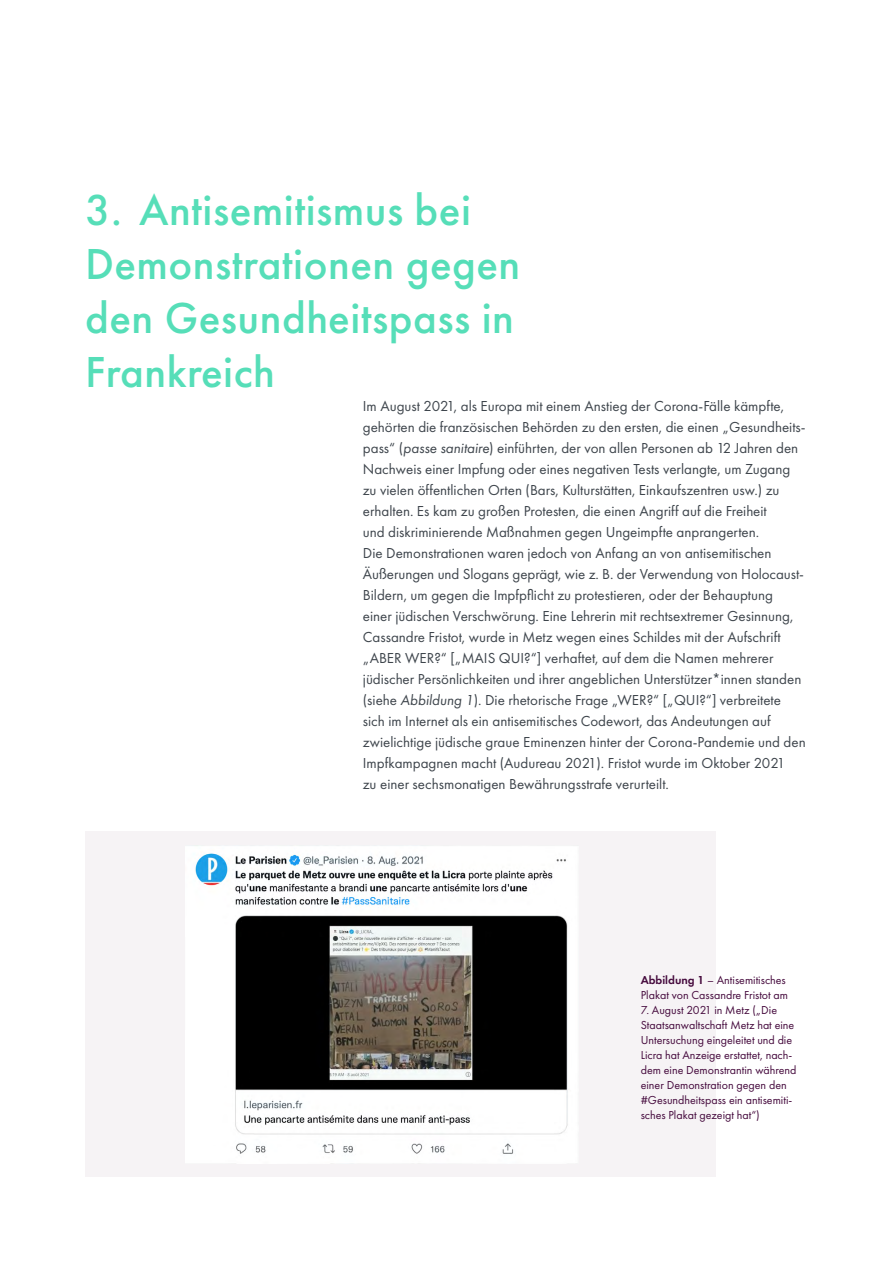
<style>
.page{position:relative;width:893px;height:1263px;background:#fff}
.page>*{position:absolute;margin:0;border:0;box-sizing:border-box;transform-origin:0 0}
.t1{font:500 45px/54px "Futura PT";letter-spacing:.01em;color:#56deb8}
.t2{font:15px/21px "Futura PT";color:#3e454c}
.Footnote_text_linksb{font:12px/15px "Futura PT";color:#450a3d}
.s1{font-style:italic}
.s2{font-weight:600}
</style>
<div class="page">
<div style="left:85px;top:831px;width:630px;height:346px;background:#f6f3f5"></div>
<img style="left:185px;top:846px;width:392px;height:317px">
<p class="t1" style="left:85px;top:183px;width:437px">3. Antisemitismus bei<br>Demonstrationen gegen den Gesundheitspass in<br>Frankreich</p>
<p class="t2" style="left:363px;top:395px;width:444px">Im August 2021, als Europa mit einem Anstieg der Corona-Fälle kämpfte, gehörten die französischen Behörden zu den ersten, die einen „Gesundheits&shy;pass“ (<span class="s1">passe sanitaire</span>) einführten, der von allen Personen ab 12 Jahren den Nachweis einer Impfung oder eines negativen Tests verlangte, um Zugang zu vielen öffentlichen Orten (Bars, Kulturstätten, Einkaufszentren usw.) zu erhalten. Es kam zu großen Protesten, die einen Angriff auf die Freiheit<br>und diskriminierende Maßnahmen gegen Ungeimpfte anprangerten.<br>Die Demonstrationen waren jedoch von Anfang an von antisemitischen Äußerungen und Slogans geprägt, wie z. B. der Verwendung von Holocaust-Bildern, um gegen die Impfpflicht zu protestieren, oder der Behauptung einer jüdischen Verschwörung. Eine Lehrerin mit rechtsextremer Gesinnung, Cassandre Fristot, wurde in Metz wegen eines Schildes mit der Aufschrift „ABER WER?“ [„MAIS QUI?“] verhaftet, auf dem die Namen mehrerer jüdischer Persönlichkeiten und ihrer angeblichen Unterstützer*innen standen (siehe <span class="s1">Abbildung 1</span>). Die rhetorische Frage „WER?“ [„QUI?“] verbreitete sich im Internet als ein antisemitisches Codewort, das Andeutungen auf zwielichtige jüdische graue Eminenzen hinter der Corona-Pandemie und den Impfkampagnen macht (Audureau 2021). Fristot wurde im Oktober 2021<br>zu einer sechsmonatigen Bewährungsstrafe verurteilt.</p>
<p class="Footnote_text_linksb" style="left:641px;top:972px;width:149px"><span class="s2">Abbildung 1</span> – Antisemitisches<br>Plakat von Cassandre Fristot am</p>
<p class="Footnote_text_linksb" style="left:641px;top:1002px;width:157px">7. August 2021 in Metz („Die<br>Staatsanwaltschaft Metz hat eine<br>Untersuchung eingeleitet und die<br>Licra hat Anzeige erstattet, nach&shy;dem eine Demonstrantin während einer Demonstration gegen den #Gesundheitspass ein antisemiti&shy;sches Plakat gezeigt hat“)</p>
</div>
